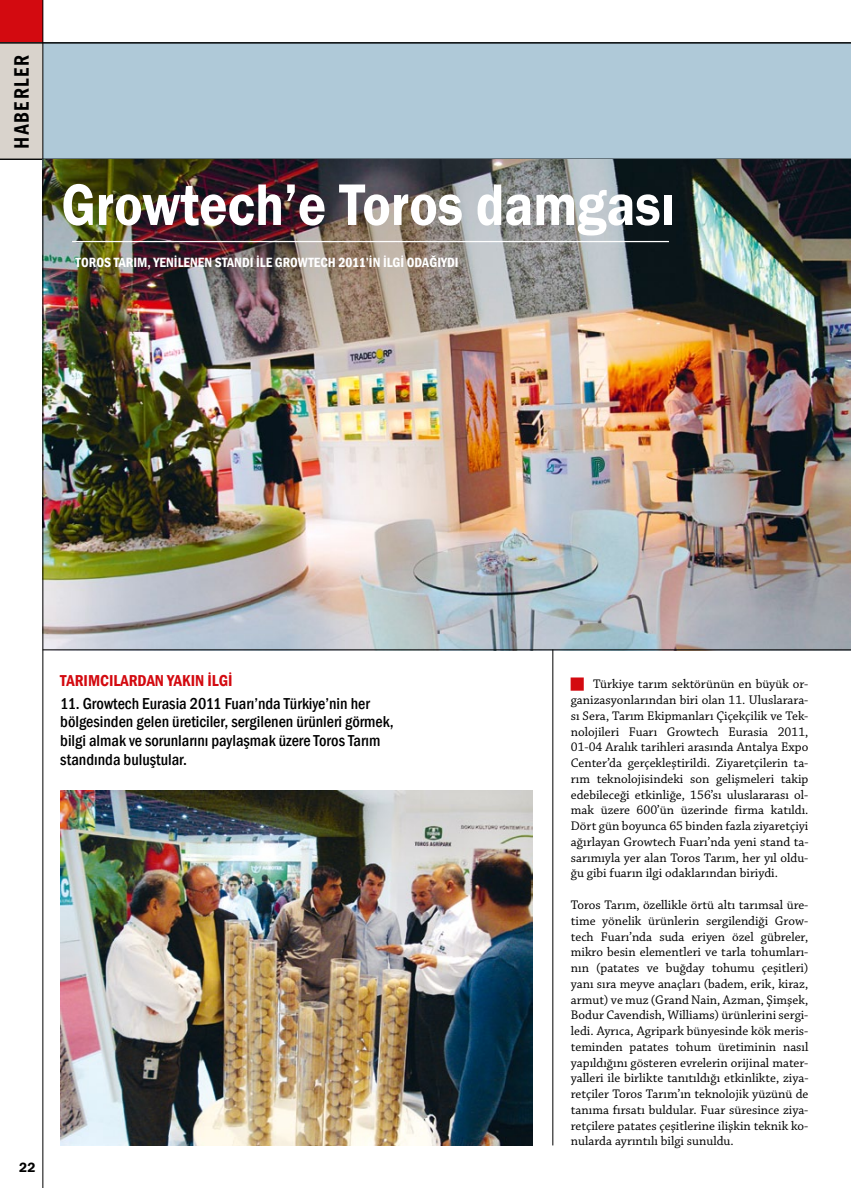
<style>
.page{position:relative;width:851px;height:1188px;background:#fff}
.page>*{position:absolute;margin:0;border:0;box-sizing:border-box;transform-origin:0 0}
.t1{font:600 60.62px "Franklin Gothic";color:#fff;scale:.88 1}
.t2{font:700 20px "Trade Gothic";letter-spacing:.06em;color:#000}
.t3{font:500 condensed 16.25px/18.8px "Franklin Gothic";color:#000}
.t4{font:600 condensed 16.25px "Franklin Gothic";color:#d30a10}
.t5{font:600 condensed 13.75px "Franklin Gothic";color:#fff}
.t6{font:600 13.75px "Franklin Gothic";color:#000}
.t7{font:13.12px/15.8px "Chaparral Pro";color:#000;text-align:justify}
</style>
<div class="page">
<div style="left:43px;top:43px;width:807px;height:116px;background:#afc9d8"></div>
<div style="left:0;top:0;width:43px;height:43px;background:#d30a10"></div>
<div style="left:0;top:43px;width:43px;height:116px;background:#d9d3cc"></div>
<hr style="left:0;top:43px;width:850px;height:1px;background:#000">
<hr style="left:0;top:159px;width:850px;height:1px;background:#000">
<img style="left:44px;top:159px;width:806px;height:490px">
<img style="left:60px;top:790px;width:473px;height:354px">
<hr style="left:72px;top:241px;width:597px;height:1px;background:#fff">
<hr style="left:43px;top:649px;width:807px;height:1px;background:#000">
<hr style="left:552px;top:649px;width:1px;height:495px;background:#000">
<hr style="left:43px;top:0;width:1px;height:1187px;background:#000">
<h2 class="t2" style="left:9px;top:149px;width:95px;rotate:-90deg">HABERLER</h2>
<h1 class="t1" style="left:62px;top:167px;width:698px">Growtech’e Toros damgası</h1>
<p class="t5" style="left:76px;top:253px;width:384px">TOROS TARIM, YENİLENEN STANDI İLE GROWTECH 2011’İN İLGİ ODAĞIYDI</p>
<p class="t4" style="left:60px;top:670px;width:174px">TARIMCILARDAN YAKIN İLGİ</p>
<p class="t3" style="left:60px;top:693px;width:335px">11. Growtech Eurasia 2011 Fuarı’nda Türkiye’nin her bölgesinden gelen üreticiler, sergilenen ürünleri görmek, bilgi almak ve sorunlarını paylaşmak üzere Toros Tarım standında buluştular.</p>
<p class="t6" style="left:19px;top:1158px;width:18px">22</p>
<p class="t7" style="left:570px;top:676px;width:239px;text-indent:22px">Türkiye tarım sektörünün en büyük or&shy;ganizasyonlarından biri olan 11. Uluslarara&shy;sı Sera, Tarım Ekipmanları Çiçekçilik ve Tek&shy;nolojileri Fuarı Growtech Eurasia 2011, 01-04 Aralık tarihleri arasında Antalya Expo Center’da gerçekleştirildi. Ziyaretçilerin ta&shy;rım teknolojisindeki son gelişmeleri takip edebileceği etkinliğe, 156’sı uluslararası ol&shy;mak üzere 600’ün üzerinde firma katıldı.<br>Dört gün boyunca 65 binden fazla ziyaretçiyi ağırlayan Growtech Fuarı’nda yeni stand ta&shy;sarımıyla yer alan Toros Tarım, her yıl oldu&shy;ğu gibi fuarın ilgi odaklarından biriydi.</p>
<p class="t7" style="left:570px;top:897px;width:239px">Toros Tarım, özellikle örtü altı tarımsal üre&shy;time yönelik ürünlerin sergilendiği Grow&shy;tech Fuarı’nda suda eriyen özel gübreler, mikro besin elementleri ve tarla tohumları&shy;nın (patates ve buğday tohumu çeşitleri) yanı sıra meyve anaçları (badem, erik, kiraz, armut) ve muz (Grand Nain, Azman, Şimşek, Bodur Cavendish, Williams) ürünlerini sergi&shy;ledi. Ayrıca, Agripark bünyesinde kök meris&shy;teminden patates tohum üretiminin nasıl yapıldığını gösteren evrelerin orijinal mater&shy;yalleri ile birlikte tanıtıldığı etkinlikte, ziya&shy;retçiler Toros Tarım’ın teknolojik yüzünü de tanıma fırsatı buldular. Fuar süresince ziya&shy;retçilere patates çeşitlerine ilişkin teknik ko&shy;nularda ayrıntılı bilgi sunuldu.</p>
</div>
